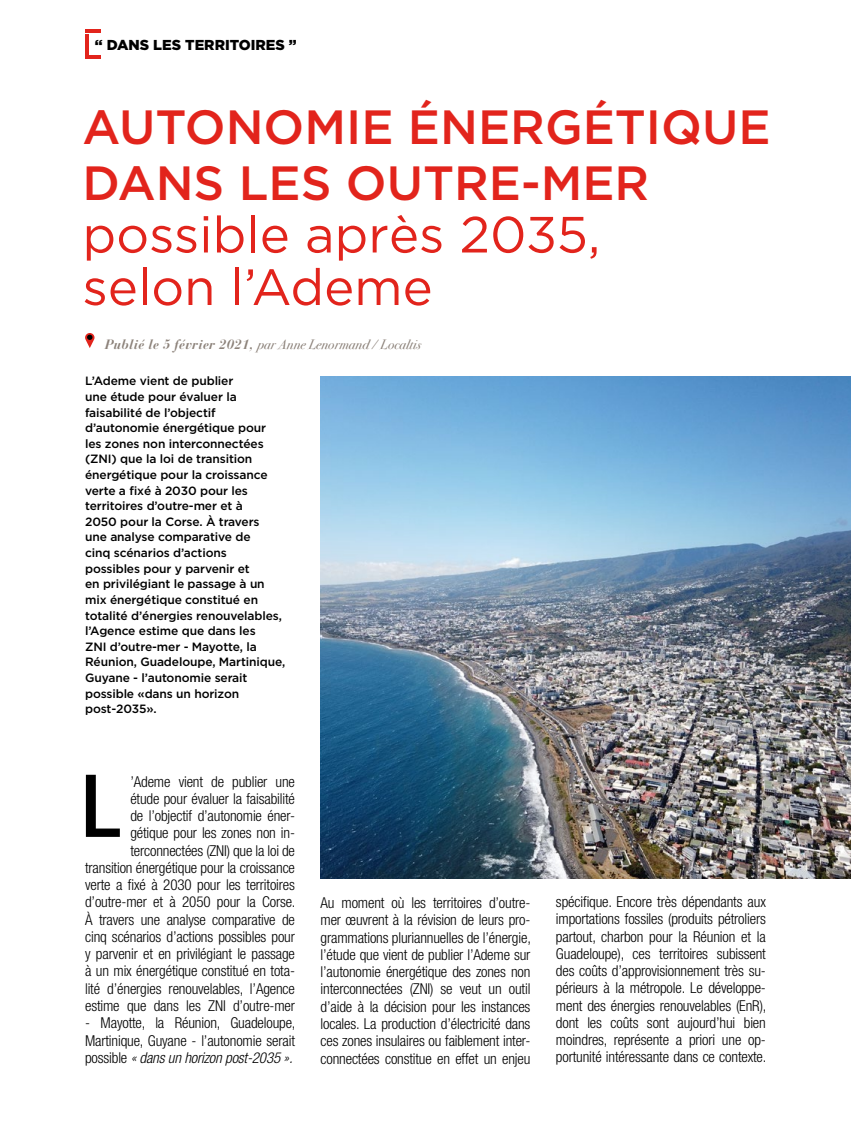
<style>
.page{position:relative;width:851px;height:1127px;background:#fff}
.page>*{position:absolute;margin:0;border:0;box-sizing:border-box;transform-origin:0 0}
.t1{font:500 condensed 87px "Helvetica Neue LT";color:#000}
.t2{font:50.85px/52.5px "Gotham HTF";color:#e2241c}
.t3{font:500 48px/55.5px "Gotham HTF";color:#e2241c}
.t4{font:300 condensed 15px/17.2px "Helvetica Neue LT";letter-spacing:-.01em;color:#000;text-align:justify}
.t5{font:900 14.4px "Gotham HTF";color:#000}
.t6{font:italic 13.5px "Bodoni Svty Two ITCTT";letter-spacing:.01em;color:#8c827a}
.t7{font:500 12px/15.6px "Gotham HTF";letter-spacing:-.01em;color:#000}
.s1{font-family:"Bauer Bodoni";font-weight:700}
.s2{font-style:italic}
</style>
<div class="page">
<hr style="left:85px;top:30px;width:16px;height:3px;background:#e2241c">
<svg style="left:89px;top:56px;width:12px;height:3px"></svg>
<hr style="left:85px;top:34px;width:3px;height:25px;background:#e2241c">
<svg style="left:85px;top:333px;width:9px;height:15px"></svg>
<img style="left:321px;top:376px;width:529px;height:502px">
<p class="t5" style="left:95px;top:37px;width:203px">“ DANS LES TERRITOIRES ”</p>
<h3 class="t3" style="left:82px;top:99px;width:689px">AUTONOMIE ÉNERGÉTIQUE<br>DANS LES OUTRE-MER</h3>
<h2 class="t2" style="left:82px;top:207px;width:519px">possible après 2035, selon l’Ademe</h2>
<p class="t6" style="left:105px;top:333px;width:318px"><span class="s1">Publié le 5 février 2021,</span> par Anne Lenormand / Localtis</p>
<p class="t7" style="left:85px;top:373px;width:202px">L’Ademe vient de publier<br>une étude pour évaluer la faisabilité de l’objectif d’autonomie énergétique pour les zones non interconnectées (ZNI) que la loi de transition énergétique pour la croissance verte a fixé à 2030 pour les territoires d’outre-mer et à<br>2050 pour la Corse. À travers<br>une analyse comparative de<br>cinq scénarios d’actions<br>possibles pour y parvenir et<br>en privilégiant le passage à un mix énergétique constitué en totalité d’énergies renouvelables, l’Agence estime que dans les<br>ZNI d’outre-mer - Mayotte, la<br>Réunion, Guadeloupe, Martinique,<br>Guyane - l’autonomie serait possible «dans un horizon post-2035».</p>
<h1 class="t1" style="left:82px;top:754px;width:40px">L</h1>
<p class="t4" style="left:85px;top:773px;width:212px;text-align:right">’Ademe vient de publier une<br>étude pour évaluer la faisabilité<br>de l’objectif d’autonomie éner-<br>gétique pour les zones non in&shy;terconnectées (ZNI) que la loi de transition énergétique pour la croissance verte a fixé à 2030 pour les territoires d’outre-mer et à 2050 pour la Corse.<br>À travers une analyse comparative de cinq scénarios d’actions possibles pour y parvenir et en privilégiant le passage à un mix énergétique constitué en tota&shy;lité d’énergies renouvelables, l’Agence estime que dans les ZNI d’outre-mer</p>
<p class="t4" style="left:85px;top:1014px;width:212px">- Mayotte, la Réunion, Guadeloupe, Martinique, Guyane - l’autonomie serait possible <span class="s2">« dans un horizon post-2035 ».</span></p>
<p class="t4" style="left:320px;top:894px;width:212px">Au moment où les territoires d’outre&shy;mer œuvrent à la révision de leurs pro&shy;grammations pluriannuelles de l’énergie, l’étude que vient de publier l’Ademe sur l’autonomie énergétique des zones non interconnectées (ZNI) se veut un outil d’aide à la décision pour les instances locales. La production d’électricité dans ces zones insulaires ou faiblement inter&shy;connectées constitue en effet un enjeu</p>
<p class="t4" style="left:556px;top:893px;width:212px">spécifique. Encore très dépendants aux importations fossiles (produits pétroliers partout, charbon pour la Réunion et la Guadeloupe), ces territoires subissent des coûts d’approvisionnement très su&shy;périeurs à la métropole. Le développe&shy;ment des énergies renouvelables (EnR), dont les coûts sont aujourd’hui bien moindres, représente a priori une op&shy;portunité intéressante dans ce contexte.</p>
</div>
